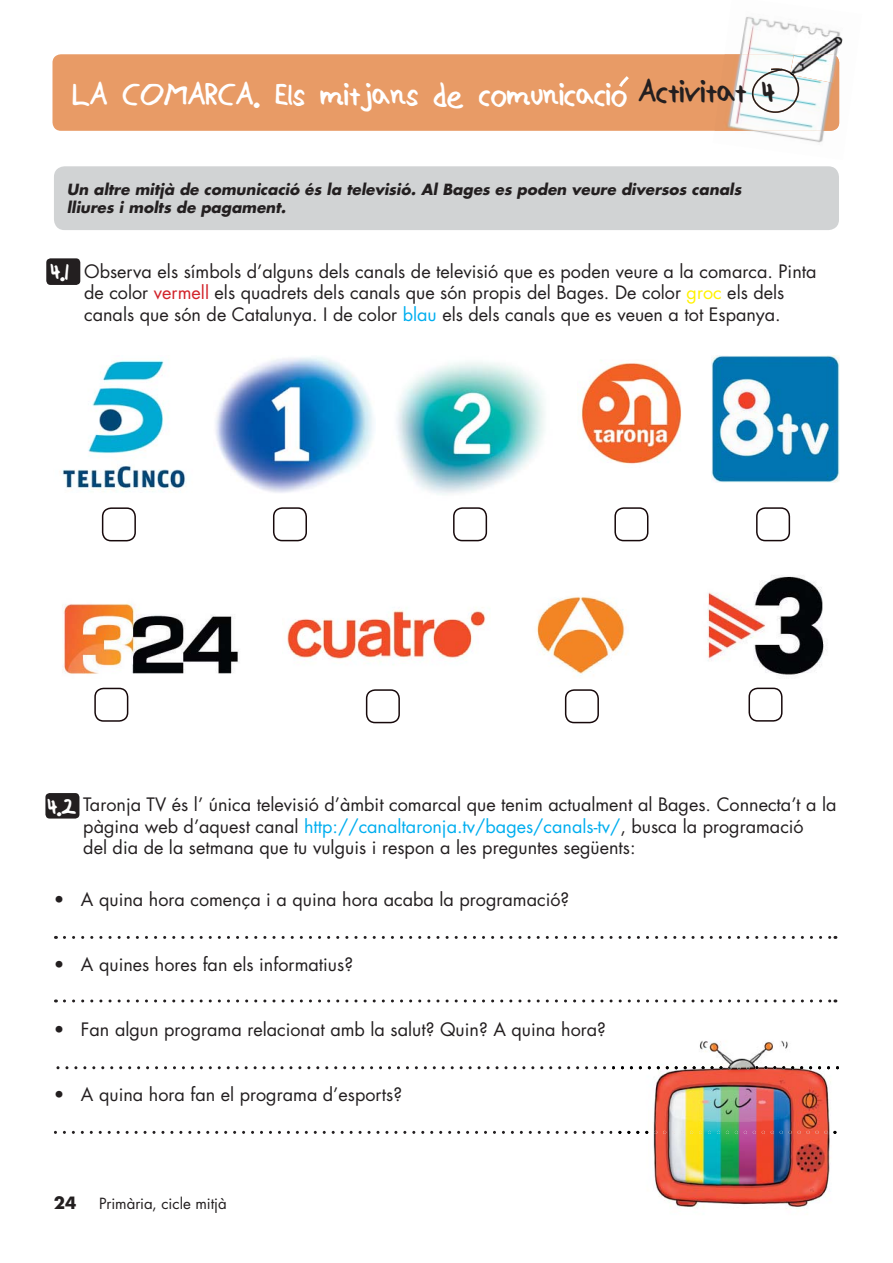
<style>
.page{position:relative;width:893px;height:1263px;background:#fff}
.page>*{position:absolute;margin:0;border:0;box-sizing:border-box;transform-origin:0 0}
.t1{font:36px "Alexisv 2";color:#fff}
.t2{font:18px/21.6px "Futura";color:#231f20;text-align:center}
.t3{font:700 16.5px "Futura";color:#231f20}
.t4{font:italic 700 15px/18px "Futura";color:#231f20}
.t5{font:15px "Futura";letter-spacing:-.005em;color:#231f20}
.s1{color:#231f20}
.s2{font-family:"Alexisv 2";font-size:27px;color:#fff}
.s3{color:#d2232a}
.s4{color:#fff200}
.s5{color:#00aeef}
</style>
<div class="page">
<div style="left:52px;top:54px;width:787px;height:77px;background:#e89b66;border-radius:9px"></div>
<img style="left:713px;top:17px;width:127px;height:126px">
<img style="left:714px;top:54px;width:125px;height:77px">
<img style="left:794px;top:29px;width:49px;height:31px">
<img style="left:790px;top:54px;width:49px;height:29px">
<svg style="left:752px;top:68px;width:47px;height:45px"></svg>
<svg style="left:619px;top:76px;width:10px;height:11px"></svg>
<div style="left:54px;top:166px;width:785px;height:64px;background:#d1d3d4;border-radius:11px"></div>
<div style="left:46px;top:258px;width:34px;height:27px;background:#231f20;border-radius:4px"></div>
<div style="left:45px;top:793px;width:34px;height:26px;background:#231f20;border-radius:4px"></div>
<svg style="left:64px;top:936px;width:772px;height:3px"></svg>
<svg style="left:64px;top:999px;width:772px;height:3px"></svg>
<img style="left:712px;top:355px;width:127px;height:128px">
<img style="left:215px;top:357px;width:159px;height:136px">
<img style="left:396px;top:362px;width:149px;height:133px">
<img style="left:577px;top:360px;width:105px;height:104px">
<img style="left:287px;top:607px;width:199px;height:55px">
<img style="left:62px;top:603px;width:177px;height:71px">
<img style="left:707px;top:576px;width:119px;height:100px">
<img style="left:62px;top:360px;width:124px;height:130px">
<img style="left:536px;top:597px;width:90px;height:80px">
<div style="left:102px;top:507px;width:34px;height:34px;border:2px solid #17090b;border-radius:9px"></div>
<div style="left:273px;top:507px;width:34px;height:34px;border:2px solid #17090b;border-radius:9px"></div>
<div style="left:453px;top:507px;width:34px;height:34px;border:2px solid #17090b;border-radius:9px"></div>
<div style="left:614px;top:507px;width:34px;height:34px;border:2px solid #17090b;border-radius:9px"></div>
<div style="left:756px;top:507px;width:34px;height:34px;border:2px solid #17090b;border-radius:9px"></div>
<div style="left:94px;top:688px;width:34px;height:34px;border:2px solid #17090b;border-radius:9px"></div>
<div style="left:366px;top:689px;width:34px;height:34px;border:2px solid #17090b;border-radius:9px"></div>
<div style="left:565px;top:689px;width:34px;height:34px;border:2px solid #17090b;border-radius:9px"></div>
<div style="left:748px;top:688px;width:34px;height:34px;border:2px solid #17090b;border-radius:9px"></div>
<img style="left:612px;top:1040px;width:227px;height:169px">
<svg style="left:56px;top:1066px;width:783px;height:3px"></svg>
<svg style="left:54px;top:1131px;width:782px;height:3px"></svg>
<h1 class="t1" style="left:72px;top:82px;width:704px">LA COMARCA. Els mitjans de comunicacio <span class="s1">Activitat 4</span></h1>
<p class="t4" style="left:67px;top:182px;width:676px">Un altre mitjà de comunicació és la televisió. Al Bages es poden veure diversos canals lliures i molts de pagament.</p>
<p class="t2" style="left:51px;top:262px;width:767px"><span class="s2">4.1</span> Observa els símbols d’alguns dels canals de televisió que es poden veure a la comarca. Pinta de color <span class="s3">vermell</span> els quadrets dels canals que són propis del Bages. De color <span class="s4">groc</span> els dels<br>canals que són de Catalunya. I de color <span class="s5">blau</span> els dels canals que es veuen a tot Espanya.</p>
<p class="t2" style="left:83px;top:795px;width:755px;text-align:left;text-indent:-36px"><span class="s2">4.2</span> Taronja TV és l’ única televisió d’àmbit comarcal que tenim actualment al Bages. Connecta’t a la pàgina web d’aquest canal <span class="s5">http://canaltaronja.tv/bages/canals-tv/</span>, busca la programació<br>del dia de la setmana que tu vulguis i respon a les preguntes següents:</p>
<p class="t2" style="left:54px;top:891px;width:517px">• A quina hora comença i a quina hora acaba la programació?</p>
<p class="t2" style="left:54px;top:955px;width:301px">• A quines hores fan els informatius?</p>
<p class="t2" style="left:54px;top:1020px;width:554px">• Fan algun programa relacionat amb la salut? Quin? A quina hora?</p>
<p class="t2" style="left:54px;top:1085px;width:350px">• A quina hora fan el programa d’esports?</p>
<p class="t3" style="left:54px;top:1195px;width:24px">24</p>
<p class="t5" style="left:99px;top:1196px;width:129px">Primària, cicle mitjà</p>
</div>
